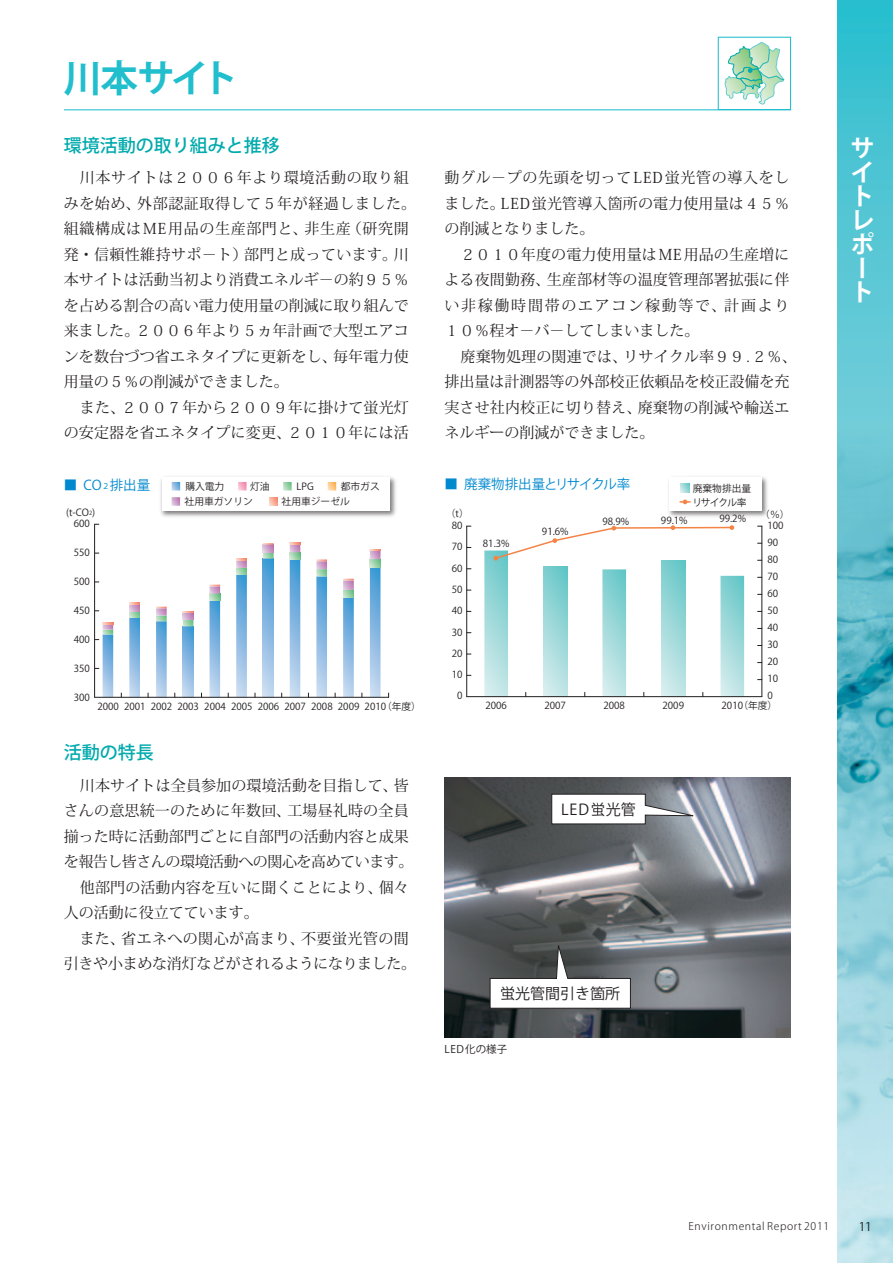
<style>
.page{position:relative;width:893px;height:1263px;background:#fff}
.page>*{position:absolute;margin:0;border:0;box-sizing:border-box;transform-origin:0 0}
.t1{font:700 37.5px "Koz Go Pro";letter-spacing:-.065em;color:#21bece}
.t2{font:700 24px/24px "Koz Go Pro";color:#fff}
.t3{font:500 18px "Koz Go Pro";color:#00aaad}
.t4{font:15px/25.5px "Koz Min Pro";letter-spacing:.01em;color:#231f20}
.t5{font:15px "Koz Min Pro";letter-spacing:-.03em;color:#231f20}
.t6{font:15px "Koz Min Pro";letter-spacing:-.02em;color:#231f20}
.t7{font:15px "Koz Min Pro";letter-spacing:.03em;color:#231f20}
.t8{font:15px "Koz Go Pro";color:#231f20}
.t9{font:13.5px "Koz Go Pro";letter-spacing:-.045em;color:#0089cf}
.t10{font:13.5px "Koz Go Pro";color:#0089cf}
.t11{font:12px "Koz Go Pro";color:#231f20}
.t12{font:300 10.5px "Koz Go Pro";letter-spacing:.06em;color:#231f20}
.t13{font:10.5px "Koz Go Pro";letter-spacing:.03em;color:#231f20}
.t14{font:9.75px/17.1px "Koz Go Pro";color:#231f20}
.s1{font-size:7.8px}
.s2{font-size:5.7px}
</style>
<div class="page">
<hr style="left:64px;top:109px;width:727px;height:1px;background:#21bece">
<svg style="left:725px;top:42px;width:59px;height:62px"></svg>
<div style="left:718px;top:37px;width:73px;height:73px;border:1px solid #21bece"></div>
<img style="left:444px;top:777px;width:347px;height:260px">
<svg style="left:551px;top:793px;width:149px;height:32px"></svg>
<svg style="left:489px;top:941px;width:142px;height:68px"></svg>
<img style="left:160px;top:476px;width:236px;height:41px">
<div style="left:162px;top:477px;width:227px;height:34px;background:#fff"></div>
<svg style="left:172px;top:482px;width:8px;height:8px"></svg>
<svg style="left:328px;top:482px;width:8px;height:8px"></svg>
<svg style="left:269px;top:497px;width:9px;height:9px"></svg>
<svg style="left:238px;top:482px;width:9px;height:8px"></svg>
<svg style="left:283px;top:482px;width:9px;height:8px"></svg>
<svg style="left:172px;top:497px;width:8px;height:9px"></svg>
<svg style="left:263px;top:559px;width:11px;height:138px;background:#84b8e1"></svg>
<svg style="left:129px;top:603px;width:11px;height:94px"></svg>
<svg style="left:156px;top:607px;width:11px;height:90px"></svg>
<svg style="left:183px;top:611px;width:10px;height:86px"></svg>
<svg style="left:209px;top:585px;width:11px;height:112px"></svg>
<svg style="left:236px;top:559px;width:11px;height:138px;background:#8fbadd"></svg>
<svg style="left:263px;top:543px;width:11px;height:16px"></svg>
<svg style="left:290px;top:543px;width:10px;height:154px;background:#8bb8dd"></svg>
<svg style="left:316px;top:559px;width:11px;height:138px;background:#91bbde"></svg>
<svg style="left:343px;top:579px;width:11px;height:118px"></svg>
<svg style="left:370px;top:549px;width:10px;height:148px"></svg>
<hr style="left:95px;top:697px;width:294px;height:1px;background:#231f20">
<svg style="left:95px;top:623px;width:18px;height:74px"></svg>
<hr style="left:94px;top:524px;width:1px;height:173px;background:#231f20">
<img style="left:668px;top:476px;width:100px;height:41px">
<div style="left:669px;top:477px;width:92px;height:34px;background:#fff"></div>
<svg style="left:680px;top:499px;width:11px;height:5px"></svg>
<svg style="left:681px;top:484px;width:8px;height:8px"></svg>
<div style="left:661px;top:560px;width:24px;height:137px;background:linear-gradient(to bottom,#6dc8c9,#d1eaeb)"></div>
<svg style="left:720px;top:576px;width:24px;height:120px;background:#a1dada"></svg>
<hr style="left:761px;top:526px;width:1px;height:171px;background:#231f20">
<hr style="left:466px;top:526px;width:1px;height:171px;background:#231f20">
<hr style="left:673px;top:527px;width:59px;height:1px;background:#f58345">
<hr style="left:614px;top:527px;width:59px;height:2px;background:#f58345">
<hr style="left:467px;top:696px;width:295px;height:1px;background:#231f20">
<svg style="left:729px;top:525px;width:5px;height:5px"></svg>
<svg style="left:671px;top:525px;width:4px;height:5px"></svg>
<svg style="left:484px;top:526px;width:142px;height:171px"></svg>
<svg style="left:838px;top:0;width:55px;height:425px;background:#4fc5d3"></svg>
<img style="left:838px;top:425px;width:55px;height:838px">
<h1 class="t1" style="left:64px;top:54px;width:176px">川本サイト</h1>
<p class="t3" style="left:64px;top:134px;width:217px">環境活動の取り組みと推移</p>
<p class="t4" style="left:64px;top:165px;width:354px;text-indent:16px">川本サイトは２００６年より環境活動の取り組みを始め、外部認証取得して５年が経過しました。組織構成はME用品の生産部門と、非生産（研究開発・信頼性維持サポ－ト）部門と成っています。川本サイトは活動当初より消費エネルギ－の約９５％を占める割合の高い電力使用量の削減に取り組んで来ました。２００６年より５ヵ年計画で大型エアコンを数台づつ省エネタイプに更新をし、毎年電力使用量の５％の削減ができました。</p>
<p class="t4" style="left:64px;top:394px;width:347px;text-align:right">また、２００７年から２００９年に掛けて蛍光灯の安定器を省エネタイプに変更、２０１０年には活</p>
<p class="t10" style="left:64px;top:476px;width:88px">■ CO<span class="s1">２</span>排出量</p>
<p class="t14" style="left:250px;top:478px;width:21px">灯油</p>
<p class="t14" style="left:282px;top:479px;width:100px;line-height:15px;text-indent:59px">都市ガス社用車ジーゼル</p>
<p class="t14" style="left:185px;top:478px;width:40px">購入電力</p>
<p class="t14" style="left:297px;top:478px;width:19px">LPG</p>
<p class="t14" style="left:185px;top:493px;width:70px">社用車ガソリン</p>
<p class="t14" style="left:66px;top:504px;width:31px">(t-CO<span class="s2">2</span>)</p>
<p class="t14" style="left:74px;top:516px;width:18px">600</p>
<p class="t14" style="left:74px;top:544px;width:18px">550</p>
<p class="t14" style="left:74px;top:573px;width:18px">500</p>
<p class="t14" style="left:74px;top:602px;width:18px">450</p>
<p class="t14" style="left:74px;top:631px;width:18px">400</p>
<p class="t14" style="left:74px;top:660px;width:18px">350</p>
<p class="t14" style="left:74px;top:689px;width:18px">300</p>
<p class="t14" style="left:382px;top:698px;width:40px">（年度）</p>
<p class="t14" style="left:97px;top:698px;width:290px">2000 2001 2002 2003 2004 2005 2006 2007 2008 2009 2010</p>
<p class="t3" style="left:64px;top:741px;width:91px">活動の特長</p>
<p class="t4" style="left:80px;top:772px;width:330px">川本サイトは全員参加の環境活動を目指して、皆</p>
<p class="t4" style="left:64px;top:797px;width:346px">さんの意思統一のために年数回、工場昼礼時の全員</p>
<p class="t4" style="left:64px;top:823px;width:346px">揃った時に活動部門ごとに自部門の活動内容と成果</p>
<p class="t5" style="left:64px;top:851px;width:351px">を報告し皆さんの環境活動への関心を高めています。</p>
<p class="t4" style="left:80px;top:874px;width:330px">他部門の活動内容を互いに聞くことにより、個々</p>
<p class="t4" style="left:64px;top:899px;width:196px">人の活動に役立てています。</p>
<p class="t7" style="left:80px;top:927px;width:331px">また、省エネへの関心が高まり、不要蛍光管の間</p>
<p class="t6" style="left:64px;top:953px;width:354px">引きや小まめな消灯などがされるようになりました。</p>
<p class="t4" style="left:444px;top:165px;width:346px;text-align:justify">動グル－プの先頭を切ってLED蛍光管の導入をしました。LED蛍光管導入箇所の電力使用量は４５％の削減となりました。</p>
<p class="t4" style="left:444px;top:241px;width:347px;text-align:justify;text-indent:16px">２０１０年度の電力使用量はME用品の生産増による夜間勤務、生産部材等の温度管理部署拡張に伴い非稼働時間帯のエアコン稼動等で、計画より１０％程オ－バ－してしまいました。</p>
<p class="t4" style="left:444px;top:343px;width:354px;text-indent:16px">廃棄物処理の関連では、リサイクル率９９.２％、排出量は計測器等の外部校正依頼品を校正設備を充実させ社内校正に切り替え、廃棄物の削減や輸送エネルギーの削減ができました。</p>
<p class="t9" style="left:444px;top:476px;width:187px">■ 廃棄物排出量とリサイクル率</p>
<p class="t14" style="left:693px;top:480px;width:60px">廃棄物排出量</p>
<p class="t14" style="left:692px;top:494px;width:56px">リサイクル率</p>
<p class="t14" style="left:446px;top:505px;width:24px">（t）</p>
<p class="t14" style="left:452px;top:517px;width:12px">80</p>
<p class="t14" style="left:452px;top:538px;width:12px">70</p>
<p class="t14" style="left:483px;top:536px;width:28px">81.3%</p>
<p class="t14" style="left:542px;top:523px;width:28px">91.6%</p>
<p class="t14" style="left:602px;top:513px;width:28px">98.9%</p>
<p class="t14" style="left:661px;top:512px;width:28px">99.1%</p>
<p class="t14" style="left:719px;top:511px;width:28px">99.2%</p>
<p class="t14" style="left:760px;top:506px;width:31px">（％）</p>
<p class="t14" style="left:767px;top:517px;width:18px">100</p>
<p class="t14" style="left:767px;top:534px;width:12px">90</p>
<p class="t14" style="left:452px;top:560px;width:12px">60</p>
<p class="t14" style="left:452px;top:581px;width:12px">50</p>
<p class="t14" style="left:452px;top:602px;width:12px">40</p>
<p class="t14" style="left:452px;top:624px;width:12px">30</p>
<p class="t14" style="left:452px;top:645px;width:12px">20</p>
<p class="t14" style="left:452px;top:666px;width:12px">10</p>
<p class="t14" style="left:457px;top:687px;width:7px">0</p>
<p class="t14" style="left:767px;top:551px;width:12px;text-align:justify">80<br>70<br>60<br>50<br>40<br>30<br>20<br>10<br>0</p>
<p class="t14" style="left:738px;top:697px;width:40px">（年度）</p>
<p class="t14" style="left:485px;top:697px;width:23px">2006</p>
<p class="t14" style="left:544px;top:697px;width:23px">2007</p>
<p class="t14" style="left:603px;top:697px;width:23px">2008</p>
<p class="t14" style="left:662px;top:697px;width:23px">2009</p>
<p class="t14" style="left:722px;top:697px;width:23px">2010</p>
<p class="t8" style="left:561px;top:799px;width:76px">LED蛍光管</p>
<p class="t8" style="left:500px;top:984px;width:121px">蛍光管間引き箇所</p>
<p class="t13" style="left:444px;top:1042px;width:64px">LED化の様子</p>
<h2 class="t2" style="left:850px;top:138px;width:25px">サイトレポート</h2>
<p class="t12" style="left:688px;top:1219px;width:142px">Environmental Report 2011</p>
<p class="t11" style="left:859px;top:1219px;width:14px">11</p>
</div>
